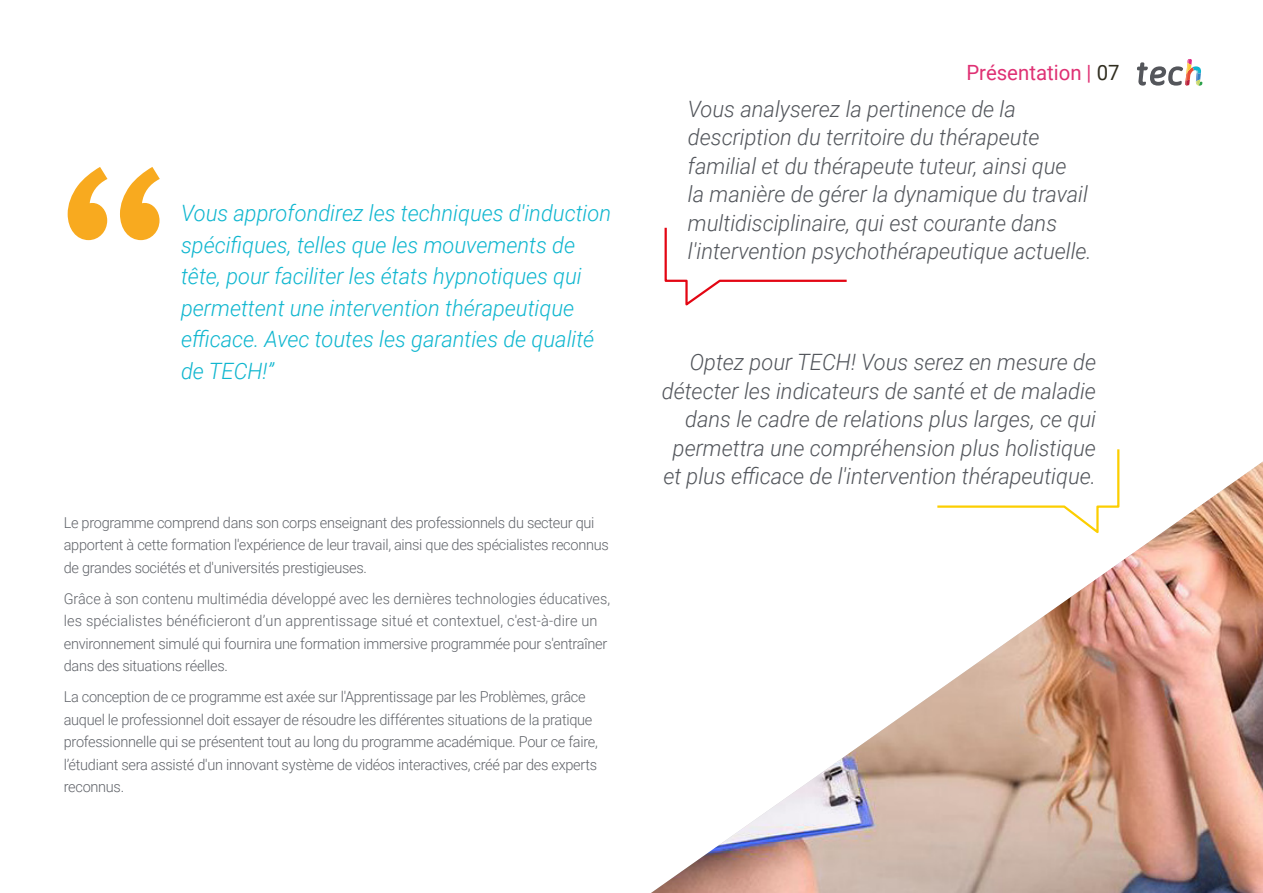
<style>
.page{position:relative;width:1263px;height:893px;background:#fff}
.page>*{position:absolute;margin:0;border:0;box-sizing:border-box;transform-origin:0 0}
.t1{font:italic 300 22.5px/28.5px "Roboto";color:#52555b;text-align:right}
.t2{font:italic 300 22.5px/31.5px "Roboto";color:#0fb6cf}
.t3{font:21px "Roboto";color:#df3174}
.t4{font:300 15px/22.5px "Roboto";letter-spacing:-.02em;color:#61646a}
.t5{font:300 15px/22.5px "Roboto";color:#61646a;scale:.96 1}
.s1{color:#312e20}
</style>
<div class="page">
<img style="left:651px;top:461px;width:612px;height:432px">
<svg style="left:935px;top:449px;width:185px;height:88px"></svg>
<svg style="left:664px;top:227px;width:183px;height:79px"></svg>
<svg style="left:68px;top:167px;width:92px;height:73px"></svg>
<svg style="left:1137px;top:59px;width:65px;height:27px"></svg>
<p class="t2" style="left:181px;top:197px;width:432px">Vous approfondirez les techniques d'induction spécifiques, telles que les mouvements de tête, pour faciliter les états hypnotiques qui permettent une intervention thérapeutique efficace. Avec toutes les garanties de qualité de TECH!”</p>
<p class="t4" style="left:64px;top:510px;width:546px">Le programme comprend dans son corps enseignant des professionnels du secteur qui apportent à cette formation l'expérience de leur travail, ainsi que des spécialistes reconnus de grandes sociétés et d'universités prestigieuses.</p>
<p class="t5" style="left:64px;top:586px;width:571px">Grâce à son contenu multimédia développé avec les dernières technologies éducatives, les spécialistes bénéficieront d’un apprentissage situé et contextuel, c'est-à-dire un environnement simulé qui fournira une formation immersive programmée pour s'entraîner dans des situations réelles.</p>
<p class="t4" style="left:64px;top:685px;width:536px">La conception de ce programme est axée sur l'Apprentissage par les Problèmes, grâce auquel le professionnel doit essayer de résoudre les différentes situations de la pratique professionnelle qui se présentent tout au long du programme académique. Pour ce faire, l’étudiant sera assisté d'un innovant système de vidéos interactives, créé par des experts reconnus.</p>
<h2 class="t3" style="left:966px;top:57px;width:155px">Présentation | <span class="s1">07</span></h2>
<p class="t1" style="left:688px;top:94px;width:405px;text-align:left">Vous analyserez la pertinence de la description du territoire du thérapeute familial et du thérapeute tuteur, ainsi que<br>la manière de gérer la dynamique du travail multidisciplinaire, qui est courante dans l'intervention psychothérapeutique actuelle.</p>
<h1 class="t1" style="left:662px;top:347px;width:436px">Optez pour TECH! Vous serez en mesure de détecter les indicateurs de santé et de maladie dans le cadre de relations plus larges, ce qui permettra une compréhension plus holistique et plus efficace de l'intervention thérapeutique.</h1>
</div>
